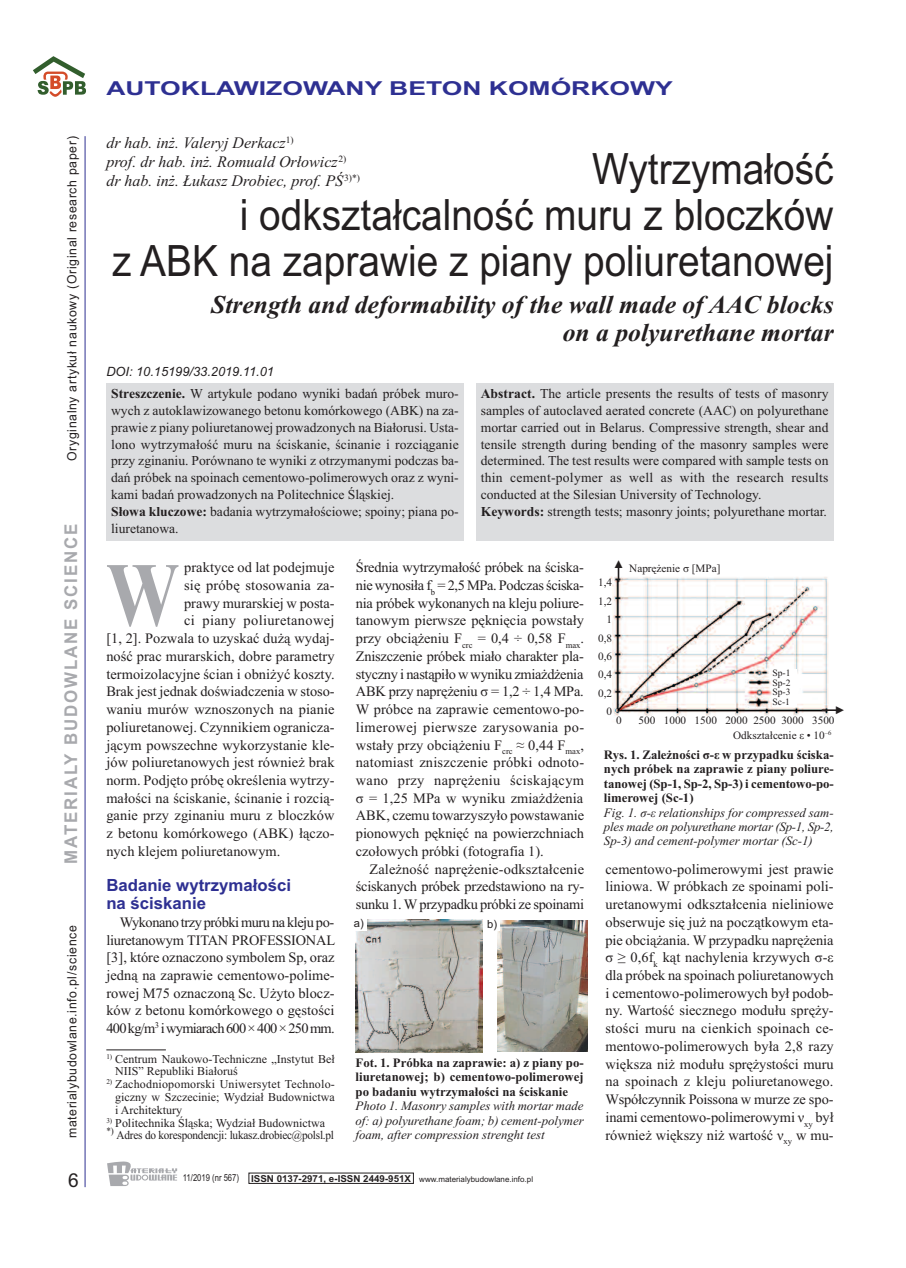
<style>
.page{position:relative;width:906px;height:1268px;background:#fff}
.page>*{position:absolute;margin:0;border:0;box-sizing:border-box;transform-origin:0 0}
.t1{font:700 91.05px "Times New Roman";color:#a8a9ad;scale:.8 1}
.t2{font:43.2px/46.2px "Arial";color:#231f20;text-align:right;scale:.9 1}
.t3{font:italic 700 25.65px/28.7px "Times New Roman";color:#231f20;text-align:right}
.t4{font:700 19.2px "Arial";color:#2e3092;scale:1.38 1}
.t5{font:19.2px "Arial";color:#231f20}
.t6{font:700 17.55px "Arial";letter-spacing:.11em;color:#a8a9ad;scale:.96 1}
.t7{font:700 16.8px/17.7px "Arial";color:#2e3092}
.t8{font:italic 16.05px/19.2px "Times New Roman";color:#231f20}
.t9{font:14.4px/17.7px "Times New Roman";letter-spacing:.005em;color:#231f20;text-align:justify}
.t10{font:14.4px "Times New Roman";letter-spacing:.025em;color:#231f20}
.t11{font:13.65px/16.8px "Times New Roman";color:#231f20}
.t12{font:700 12.75px/14.4px "Times New Roman";color:#231f20;text-align:justify}
.t13{font:italic 12.75px/14.4px "Times New Roman";color:#231f20;text-align:justify}
.t14{font:12.75px "Arial";letter-spacing:.055em;color:#231f20;scale:.96 1}
.t15{font:italic 12.75px "Arial";color:#231f20}
.t16{font:12px/12.8px "Times New Roman";color:#231f20}
.t17{font:12px/12.8px "Times New Roman";letter-spacing:-.02em;color:#231f20}
.t18{font:11.25px/18.3px "Times New Roman";color:#231f20;text-align:right}
.t19{font:11.25px "Arial";color:#231f20}
.t20{font:9.6px/9.6px "Times New Roman";color:#231f20;text-align:justify}
.t21{font:9.6px "Arial";color:#231f20;scale:.8 1}
.t22{font:7.95px "Arial";color:#231f20}
.s1{font-weight:700}
.s2{font-weight:700;font-size:9.6px}
</style>
<div class="page">
<hr style="left:85px;top:136px;width:1px;height:1050px;background:#2e3092">
<svg style="left:107px;top:1161px;width:70px;height:24px"></svg>
<svg style="left:33px;top:56px;width:53px;height:41px"></svg>
<hr style="left:106px;top:1049px;width:60px;height:1px;background:#231f20">
<div style="left:106px;top:383px;width:357px;height:157px;background:#dcdddf"></div>
<div style="left:476px;top:383px;width:357px;height:157px;background:#dcdddf"></div>
<img style="left:355px;top:919px;width:127px;height:133px">
<img style="left:497px;top:920px;width:91px;height:131px">
<div style="left:354px;top:918px;width:12px;height:13px;background:#fff"></div>
<div style="left:487px;top:919px;width:12px;height:11px;background:#fff"></div>
<img style="left:610px;top:567px;width:218px;height:149px">
<div style="left:595px;top:578px;width:17px;height:139px;background:#fff"></div>
<div style="left:629px;top:564px;width:93px;height:11px;background:#fff"></div>
<div style="left:772px;top:669px;width:25px;height:38px;background:#fff"></div>
<svg style="left:617px;top:565px;width:2px;height:17px"></svg>
<svg style="left:821px;top:709px;width:18px;height:1px"></svg>
<p class="t14" style="left:64px;top:461px;width:340px;rotate:-90deg">Oryginalny artykuł naukowy (Original research paper)</p>
<p class="t6" style="left:61px;top:863px;width:356px;rotate:-90deg">MATERIALY BUDOWLANE SCIENCE</p>
<p class="t14" style="left:64px;top:1138px;width:223px;rotate:-90deg">materialybudowlane.info.pl/science</p>
<h3 class="t4" style="left:106px;top:77px;width:412px">AUTOKLAWIZOWANY BETON KOMÓRKOWY</h3>
<p class="t8" style="left:106px;top:133px;width:255px">dr hab. inż. Valeryj Derkacz<sup>1)<br></sup>prof. dr hab. inż. Romuald Orłowicz<sup>2) </sup>dr hab. inż. Łukasz Drobiec, prof. PŚ<sup>3)*)</sup></p>
<h2 class="t2" style="left:112px;top:145px;width:803px">Wytrzymałość<br>i odkształcalność muru z bloczków<br>z ABK na zaprawie z piany poliuretanowej</h2>
<h3 class="t3" style="left:211px;top:289px;width:624px">Strength and deformability of the wall made of AAC blocks on a polyurethane mortar</h3>
<p class="t15" style="left:106px;top:364px;width:169px">DOI: 10.15199/33.2019.11.01</p>
<p class="t11" style="left:111px;top:385px;width:349px"><span class="s1">Streszczenie.</span> W artykule podano wyniki badań próbek muro&shy;wych z autoklawizowanego betonu komórkowego (ABK) na za&shy;prawie z piany poliuretanowej prowadzonych na Białorusi. Usta&shy;lono wytrzymałość muru na ściskanie, ścinanie i rozciąganie przy zginaniu. Porównano te wyniki z otrzymanymi podczas ba&shy;dań próbek na spoinach cementowo-polimerowych oraz z wyni&shy;kami badań prowadzonych na Politechnice Śląskiej.<br><span class="s1">Słowa kluczowe:</span> badania wytrzymałościowe; spoiny; piana po&shy;liuretanowa.</p>
<p class="t11" style="left:481px;top:385px;width:349px"><span class="s1">Abstract.</span> The article presents the results of tests of masonry samples of autoclaved aerated concrete (AAC) on polyurethane mortar carried out in Belarus. Compressive strength, shear and tensile strength during bending of the masonry samples were determined. The test results were compared with sample tests on thin cement-polymer as well as with the research results conducted at the Silesian University of Technology.<br><span class="s1">Keywords:</span> strength tests; masonry joints; polyurethane mortar.</p>
<h1 class="t1" style="left:106px;top:540px;width:92px">W</h1>
<p class="t9" style="left:184px;top:558px;width:152px">praktyce od lat podejmuje</p>
<p class="t9" style="left:184px;top:576px;width:152px">się próbę stosowania za-</p>
<p class="t9" style="left:184px;top:593px;width:152px">prawy murarskiej w posta-</p>
<p class="t10" style="left:184px;top:612px;width:152px">ci piany poliuretanowej</p>
<p class="t9" style="left:106px;top:629px;width:230px">[1, 2]. Pozwala to uzyskać dużą wydaj-</p>
<p class="t9" style="left:106px;top:647px;width:230px">ność prac murarskich, dobre parametry</p>
<p class="t9" style="left:106px;top:664px;width:230px">termoizolacyjne ścian i obniżyć koszty.</p>
<p class="t9" style="left:106px;top:682px;width:230px">Brak jest jednak doświadczenia w stoso-</p>
<p class="t9" style="left:106px;top:700px;width:230px">waniu murów wznoszonych na pianie</p>
<p class="t9" style="left:106px;top:717px;width:230px">poliuretanowej. Czynnikiem ogranicza-</p>
<p class="t9" style="left:106px;top:735px;width:230px">jącym powszechne wykorzystanie kle-</p>
<p class="t9" style="left:106px;top:753px;width:230px">jów poliuretanowych jest również brak</p>
<p class="t9" style="left:106px;top:771px;width:230px">norm. Podjęto próbę określenia wytrzy-</p>
<p class="t9" style="left:106px;top:788px;width:230px">małości na ściskanie, ścinanie i rozcią-</p>
<p class="t9" style="left:106px;top:806px;width:230px">ganie przy zginaniu muru z bloczków</p>
<p class="t9" style="left:106px;top:824px;width:230px">z betonu komórkowego (ABK) łączo-</p>
<p class="t9" style="left:106px;top:841px;width:176px">nych klejem poliuretanowym.</p>
<p class="t7" style="left:106px;top:876px;width:186px">Badanie wytrzymałości na ściskanie</p>
<p class="t9" style="left:106px;top:912px;width:230px;text-indent:14px">Wykonano trzy próbki muru na kleju po&shy;liuretanowym TITAN PROFESSIONAL [3], które oznaczono symbolem Sp, oraz jedną na zaprawie cementowo-polime&shy;rowej M75 oznaczoną Sc. Użyto blocz&shy;ków z betonu komórkowego o gęstości 400kg/m<sup>3</sup> iwymiarach600×400×250mm.</p>
<p class="t16" style="left:115px;top:1051px;width:221px;text-indent:-9px"><sup>1)</sup> Centrum Naukowo-Techniczne „Instytut Beł<br>NIIS” Republiki Białoruś</p>
<p class="t16" style="left:115px;top:1077px;width:221px;text-align:justify;text-indent:-9px"><sup>2)</sup> Zachodniopomorski Uniwersytet Technolo&shy;giczny w Szczecinie; Wydział Budownictwa i Architektury</p>
<p class="t17" style="left:106px;top:1115px;width:229px"><sup>3)</sup> Politechnika Śląska; Wydział Budownictwa <sup>*)</sup> Adres do korespondencji: lukasz.drobiec@polsl.pl</p>
<p class="t9" style="left:356px;top:558px;width:230px">Średnia wytrzymałość próbek na ściska&shy;nie wynosiła f<sub>b</sub> = 2,5 MPa. Podczas ściska&shy;nia próbek wykonanych na kleju poliure&shy;tanowym pierwsze pęknięcia powstały przy obciążeniu F<sub>crc</sub> = 0,4 ÷ 0,58 F<sub>max</sub>.<br>Zniszczenie próbek miało charakter pla&shy;styczny i nastąpiło w wyniku zmiażdżenia ABK przy naprężeniu σ = 1,2 ÷ 1,4 MPa.<br>W próbce na zaprawie cementowo-po&shy;limerowej pierwsze zarysowania po&shy;wstały przy obciążeniu F<sub>crc</sub> ≈ 0,44 F<sub>max</sub>, natomiast zniszczenie próbki odnoto&shy;wano przy naprężeniu ściskającym σ = 1,25 MPa w wyniku zmiażdżenia ABK, czemu towarzyszyło powstawanie pionowych pęknięć na powierzchniach czołowych próbki (fotografia 1).</p>
<p class="t9" style="left:356px;top:859px;width:230px;text-indent:13px">Zależność naprężenie-odkształcenie ściskanych próbek przedstawiono na ry&shy;sunku 1. W przypadku próbki ze spoinami</p>
<p class="t9" style="left:605px;top:859px;width:230px">cementowo-polimerowymi jest prawie liniowa. W próbkach ze spoinami poli&shy;uretanowymi odkształcenia nieliniowe obserwuje się już na początkowym eta&shy;pie obciążania. W przypadku naprężenia σ ≥ 0,6f<sub>k</sub> kąt nachylenia krzywych σ-ε dla próbek na spoinach poliuretanowych i cementowo-polimerowych był podob&shy;ny. Wartość siecznego modułu spręży&shy;stości muru na cienkich spoinach ce&shy;mentowo-polimerowych była 2,8 razy większa niż modułu sprężystości muru na spoinach z kleju poliuretanowego.<br>Współczynnik Poissona w murze ze spo&shy;inami cementowo-polimerowymi ν<sub>xy</sub> był również większy niż wartość ν<sub>xy</sub> w mu-</p>
<p class="t19" style="left:613px;top:558px;width:13px">▲</p>
<p class="t18" style="left:629px;top:558px;width:93px">Naprężenie σ [MPa]</p>
<p class="t18" style="left:598px;top:573px;width:15px">1,4<br>1,2<br>1<br>0,8<br>0,6<br>0,4<br>0,2<br>0</p>
<p class="t20" style="left:772px;top:668px;width:20px">Sp-1<br>Sp-2<br>Sp-3<br>Sc-1</p>
<p class="t19" style="left:834px;top:703px;width:13px">►</p>
<p class="t18" style="left:616px;top:711px;width:7px">0</p>
<p class="t18" style="left:638px;top:712px;width:197px;line-height:15px">500 1000 1500 2000 2500 3000 3500<br>Odkształcenie ε • 10<sup>–6</sup></p>
<p class="t12" style="left:604px;top:747px;width:231px">Rys. 1. Zależności σ-ε w przypadku ściska&shy;nych próbek na zaprawie z piany poliure&shy;tanowej (Sp-1, Sp-2, Sp-3) i cementowo-po&shy;limerowej (Sc-1)</p>
<p class="t13" style="left:604px;top:804px;width:231px">Fig. 1. σ-ε relationships for compressed sam&shy;ples made on polyurethane mortar (Sp-1, Sp-2, Sp-3) and cement-polymer mortar (Sc-1)</p>
<p class="t19" style="left:354px;top:916px;width:11px">a)</p>
<p class="t19" style="left:487px;top:917px;width:11px">b)</p>
<p class="t12" style="left:355px;top:1055px;width:230px">Fot. 1. Próbka na zaprawie: a) z piany po&shy;liuretanowej; b) cementowo-polimerowej po badaniu wytrzymałości na ściskanie</p>
<p class="t13" style="left:355px;top:1098px;width:230px">Photo 1. Masonry samples with mortar made of: a) polyurethane foam; b) cement-polymer foam, after compression strenght test</p>
<h3 class="t5" style="left:68px;top:1168px;width:12px">6</h3>
<p class="t21" style="left:183px;top:1171px;width:72px">11/2019 (nr 567)</p>
<p class="t22" style="left:251px;top:1174px;width:283px"><span class="s2">ISSN 0137-2971, e-ISSN 2449-951X</span> www.materialybudowlane.info.pl</p>
</div>
